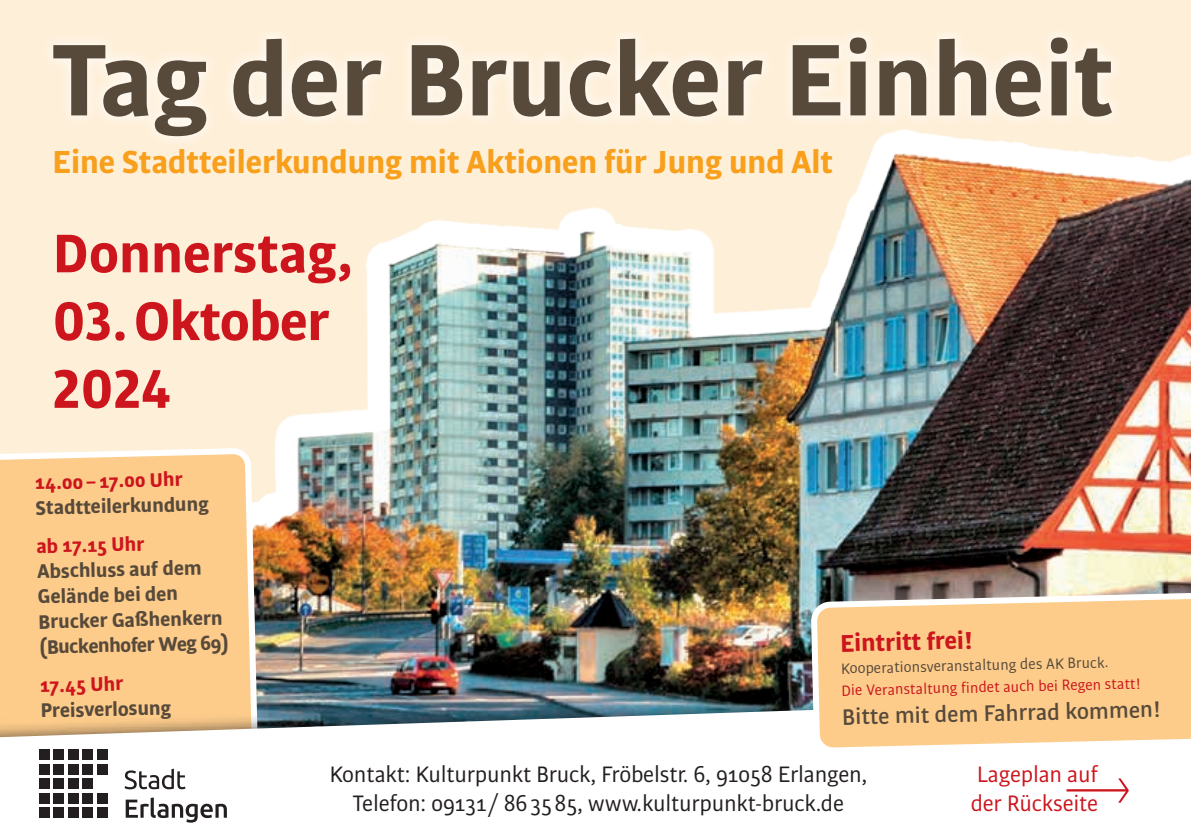
<style>
.page{position:relative;width:1191px;height:840px;background:#fff}
.page>*{position:absolute;margin:0;border:0;box-sizing:border-box;transform-origin:0 0}
.t1{font:700 108.6px "Bulo";color:#574a3b}
.t2{font:700 58px/67.6px "Bulo";color:#cd151d}
.t3{font:700 34px "Bulo";color:#f89f1c}
.t4{font:700 26px "Bulo";color:#cd151d}
.t5{font:500 24px "Bulo";color:#574a3b}
.t6{font:23.8px/28.6px "Bulo";letter-spacing:-.01em;color:#231f20;text-align:center}
.t7{font:23.8px/28.6px "Bulo";letter-spacing:-.01em;color:#cd151d}
.t8{font:700 21px/25.2px "Bulo";color:#574a3b}
.t9{font:700 21px "Bulo";color:#cd151d}
.t10{font:16px "Bulo";color:#cd151d}
.t11{font:16px "Bulo";color:#574a3b}
</style>
<div class="page">
<div style="left:0;top:0;width:1191px;height:832px;background:#feefd8"></div>
<img style="left:234px;top:149px;width:957px;height:531px">
<svg style="left:0;top:451px;width:261px;height:229px;background:#fbcd90"></svg>
<div style="left:0;top:680px;width:1191px;height:159px;background:#231f20;opacity:.75"></div>
<svg style="left:0;top:696px;width:1191px;height:143px;background:#edece9"></svg>
<hr style="left:1066px;top:788px;width:61px;height:3px;background:#cd151d">
<svg style="left:1118px;top:778px;width:10px;height:24px"></svg>
<svg style="left:811px;top:595px;width:380px;height:155px;background:#facf95"></svg>
<div style="left:40px;top:24px;width:1084px;height:125px;background:#fff;opacity:.75"></div>
<svg style="left:124px;top:768px;width:61px;height:20px"></svg>
<svg style="left:126px;top:797px;width:101px;height:25px;background:#bbb9ba"></svg>
<div style="left:39px;top:778px;width:11px;height:10px;background:#231f20"></div>
<div style="left:39px;top:763px;width:11px;height:11px;background:#231f20"></div>
<div style="left:39px;top:792px;width:11px;height:10px;background:#231f20"></div>
<div style="left:39px;top:806px;width:11px;height:11px;background:#231f20"></div>
<div style="left:54px;top:778px;width:10px;height:10px;background:#231f20"></div>
<div style="left:54px;top:749px;width:10px;height:10px;background:#231f20"></div>
<div style="left:39px;top:749px;width:11px;height:10px;background:#231f20"></div>
<div style="left:54px;top:763px;width:10px;height:11px;background:#231f20"></div>
<div style="left:54px;top:792px;width:10px;height:10px;background:#231f20"></div>
<div style="left:54px;top:806px;width:10px;height:11px;background:#231f20"></div>
<div style="left:82px;top:778px;width:11px;height:10px;background:#231f20"></div>
<div style="left:82px;top:749px;width:11px;height:10px;background:#231f20"></div>
<div style="left:82px;top:763px;width:11px;height:11px;background:#231f20"></div>
<div style="left:82px;top:792px;width:11px;height:10px;background:#231f20"></div>
<div style="left:82px;top:806px;width:11px;height:11px;background:#231f20"></div>
<div style="left:68px;top:778px;width:10px;height:10px;background:#231f20"></div>
<div style="left:68px;top:749px;width:10px;height:10px;background:#231f20"></div>
<div style="left:68px;top:763px;width:10px;height:11px;background:#231f20"></div>
<div style="left:68px;top:792px;width:10px;height:10px;background:#231f20"></div>
<div style="left:68px;top:806px;width:10px;height:11px;background:#231f20"></div>
<div style="left:97px;top:749px;width:10px;height:10px;background:#231f20"></div>
<div style="left:97px;top:763px;width:10px;height:11px;background:#231f20"></div>
<div style="left:97px;top:792px;width:10px;height:10px;background:#231f20"></div>
<div style="left:97px;top:806px;width:10px;height:11px;background:#231f20"></div>
<h1 class="t1" style="left:53px;top:9px;width:1062px">Tag der Brucker Einheit</h1>
<h3 class="t3" style="left:53px;top:140px;width:782px">Eine Stadtteilerkundung mit Aktionen für Jung und Alt</h3>
<h2 class="t2" style="left:53px;top:218px;width:302px">Donnerstag,<br>03.Oktober<br>2024</h2>
<p class="t9" style="left:35px;top:468px;width:149px;rotate:-1deg">14.00–17.00 Uhr</p>
<p class="t8" style="left:35px;top:494px;width:175px;rotate:-1deg">Stadtteilerkundung</p>
<p class="t9" style="left:36px;top:532px;width:109px;rotate:-1deg">ab 17.15 Uhr</p>
<p class="t8" style="left:37px;top:557px;width:192px;rotate:-1deg">Abschluss auf dem<br>Gelände bei den<br>Brucker Gaßhenkern (Buckenhofer Weg 69)</p>
<p class="t9" style="left:40px;top:671px;width:85px;rotate:-1deg">17.45 Uhr</p>
<p class="t8" style="left:40px;top:696px;width:132px;rotate:-1deg">Preisverlosung</p>
<p class="t4" style="left:840px;top:625px;width:135px;rotate:-1deg">Eintritt frei!</p>
<p class="t11" style="left:840px;top:657px;width:269px;rotate:-1deg">Kooperationsveranstaltung des AK Bruck.</p>
<p class="t10" style="left:841px;top:679px;width:301px;rotate:-1deg">Die Veranstaltung fi ndet auch bei Regen statt!</p>
<p class="t5" style="left:842px;top:700px;width:321px;rotate:-1deg">Bitte mit dem Fahrrad kommen!</p>
<p class="t6" style="left:329px;top:759px;width:539px">Kontakt: Kulturpunkt Bruck, Fröbelstr. 6, 91058 Erlangen,<br>Telefon: 09131/ 863585, www.kulturpunkt-bruck.de</p>
<p class="t7" style="left:970px;top:759px;width:129px">Lageplan auf der Rückseite</p>
</div>
